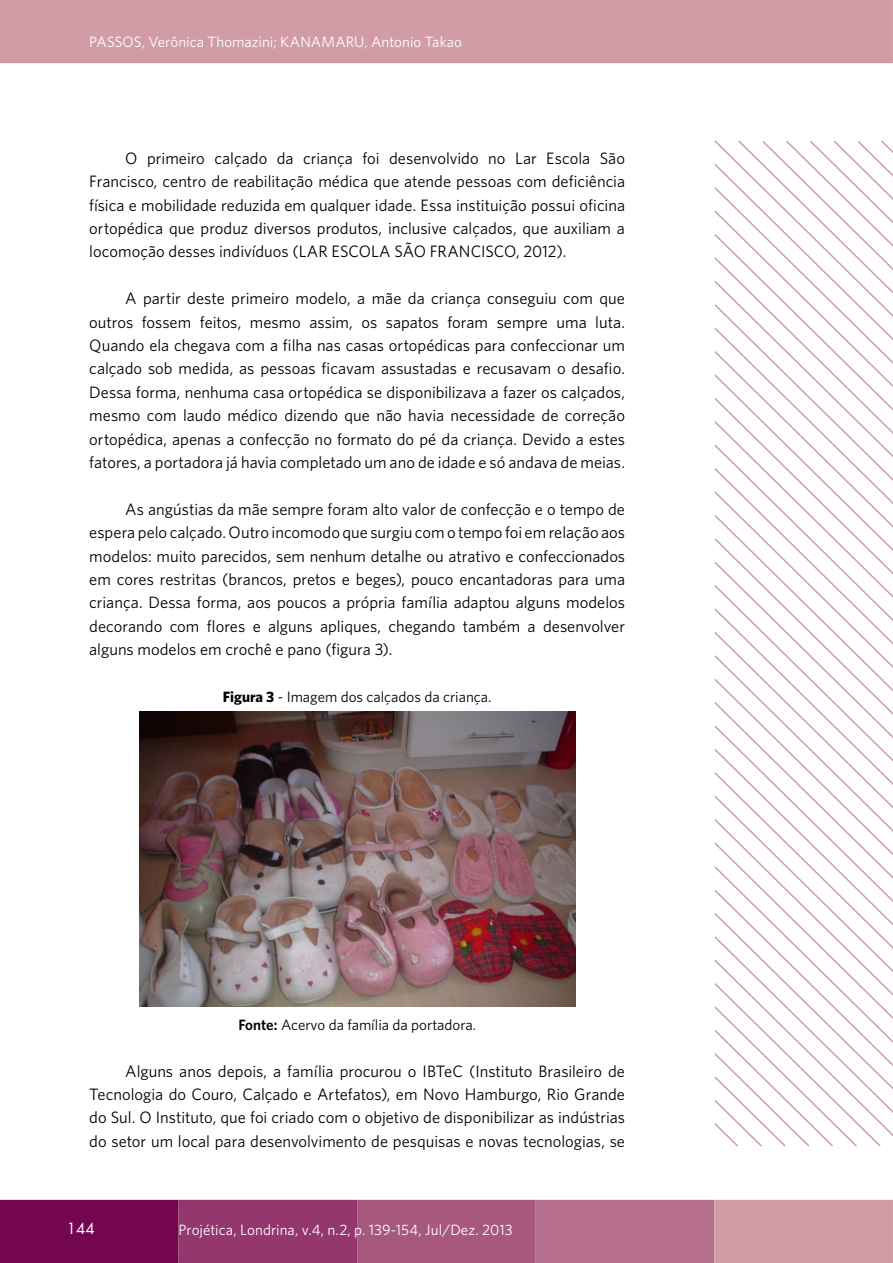
<style>
.page{position:relative;width:893px;height:1263px;background:#fff}
.page>*{position:absolute;margin:0;border:0;box-sizing:border-box;transform-origin:0 0}
.texto{font:16.5px/23.4px "Whitney";color:#000;text-align:justify}
.figura_e_fonte{font:15px "Whitney";color:#000}
.cabecalho{font:15px "Whitney";letter-spacing:.005em;color:#fff}
.autores{font:15px "Whitney";letter-spacing:.005em;color:#fff}
.t1{font:15px "Futura Std";color:#fff}
.s1{font-weight:700}
.s2{font-weight:600}
</style>
<div class="page">
<div style="left:0;top:1200px;width:179px;height:63px;background:#740650"></div>
<div style="left:179px;top:1200px;width:178px;height:63px;background:#93376c"></div>
<div style="left:357px;top:1200px;width:179px;height:63px;background:#a8587f"></div>
<div style="left:536px;top:1200px;width:178px;height:63px;background:#b66f8c"></div>
<div style="left:714px;top:1200px;width:179px;height:63px;background:#d29ca6"></div>
<div style="left:0;top:0;width:893px;height:63px;background:#d29ca6"></div>
<svg style="left:714px;top:466px;width:179px;height:24px"></svg>
<svg style="left:714px;top:490px;width:179px;height:23px"></svg>
<svg style="left:714px;top:513px;width:179px;height:24px"></svg>
<svg style="left:714px;top:537px;width:179px;height:23px"></svg>
<svg style="left:714px;top:560px;width:179px;height:23px"></svg>
<svg style="left:714px;top:583px;width:179px;height:24px"></svg>
<svg style="left:714px;top:607px;width:179px;height:23px"></svg>
<svg style="left:714px;top:630px;width:179px;height:24px"></svg>
<svg style="left:714px;top:654px;width:179px;height:23px"></svg>
<svg style="left:714px;top:677px;width:179px;height:23px"></svg>
<svg style="left:714px;top:700px;width:179px;height:24px"></svg>
<svg style="left:714px;top:724px;width:179px;height:23px"></svg>
<svg style="left:714px;top:747px;width:179px;height:24px"></svg>
<svg style="left:714px;top:771px;width:179px;height:23px"></svg>
<svg style="left:714px;top:794px;width:179px;height:23px"></svg>
<svg style="left:714px;top:817px;width:179px;height:24px"></svg>
<svg style="left:714px;top:841px;width:179px;height:24px"></svg>
<svg style="left:737px;top:140px;width:156px;height:330px"></svg>
<svg style="left:714px;top:865px;width:179px;height:23px"></svg>
<svg style="left:714px;top:888px;width:179px;height:23px"></svg>
<svg style="left:714px;top:911px;width:179px;height:236px"></svg>
<img style="left:139px;top:711px;width:436px;height:295px">
<p class="autores" style="left:89px;top:32px;width:374px">PASSOS, Verônica Thomazini; KANAMARU, Antonio Takao</p>
<p class="texto" style="left:89px;top:146px;width:537px;text-indent:36px">O primeiro calçado da criança foi desenvolvido no Lar Escola São Francisco, centro de reabilitação médica que atende pessoas com deficiência física e mobilidade reduzida em qualquer idade. Essa instituição possui oficina ortopédica que produz diversos produtos, inclusive calçados, que auxiliam a locomoção desses indivíduos (LAR ESCOLA SÃO FRANCISCO, 2012).</p>
<p class="texto" style="left:89px;top:286px;width:537px;text-indent:36px">A partir deste primeiro modelo, a mãe da criança conseguiu com que outros fossem feitos, mesmo assim, os sapatos foram sempre uma luta.<br>Quando ela chegava com a filha nas casas ortopédicas para confeccionar um calçado sob medida, as pessoas ficavam assustadas e recusavam o desafio.<br>Dessa forma, nenhuma casa ortopédica se disponibilizava a fazer os calçados, mesmo com laudo médico dizendo que não havia necessidade de correção ortopédica, apenas a confecção no formato do pé da criança. Devido a estes fatores, a portadora já havia completado um ano de idade e só andava de meias.</p>
<p class="texto" style="left:89px;top:497px;width:537px;text-indent:36px">As angústias da mãe sempre foram alto valor de confecção e o tempo de espera pelo calçado. Outro incomodo que surgiu com o tempo foi em relação aos modelos: muito parecidos, sem nenhum detalhe ou atrativo e confeccionados em cores restritas (brancos, pretos e beges), pouco encantadoras para uma criança. Dessa forma, aos poucos a própria família adaptou alguns modelos decorando com flores e alguns apliques, chegando também a desenvolver alguns modelos em crochê e pano (figura 3).</p>
<p class="figura_e_fonte" style="left:223px;top:687px;width:270px"><span class="s1">Figura 3</span> - Imagem dos calçados da criança.</p>
<p class="figura_e_fonte" style="left:238px;top:1014px;width:239px"><span class="s2">Fonte:</span> Acervo da família da portadora.</p>
<p class="texto" style="left:89px;top:1059px;width:537px;text-indent:36px">Alguns anos depois, a família procurou o IBTeC (Instituto Brasileiro de Tecnologia do Couro, Calçado e Artefatos), em Novo Hamburgo, Rio Grande do Sul. O Instituto, que foi criado com o objetivo de disponibilizar as indústrias do setor um local para desenvolvimento de pesquisas e novas tecnologias, se</p>
<p class="t1" style="left:67px;top:1219px;width:29px">144</p>
<p class="cabecalho" style="left:179px;top:1219px;width:335px">Projética, Londrina, v.4, n.2, p. 139-154, Jul/Dez. 2013</p>
</div>
